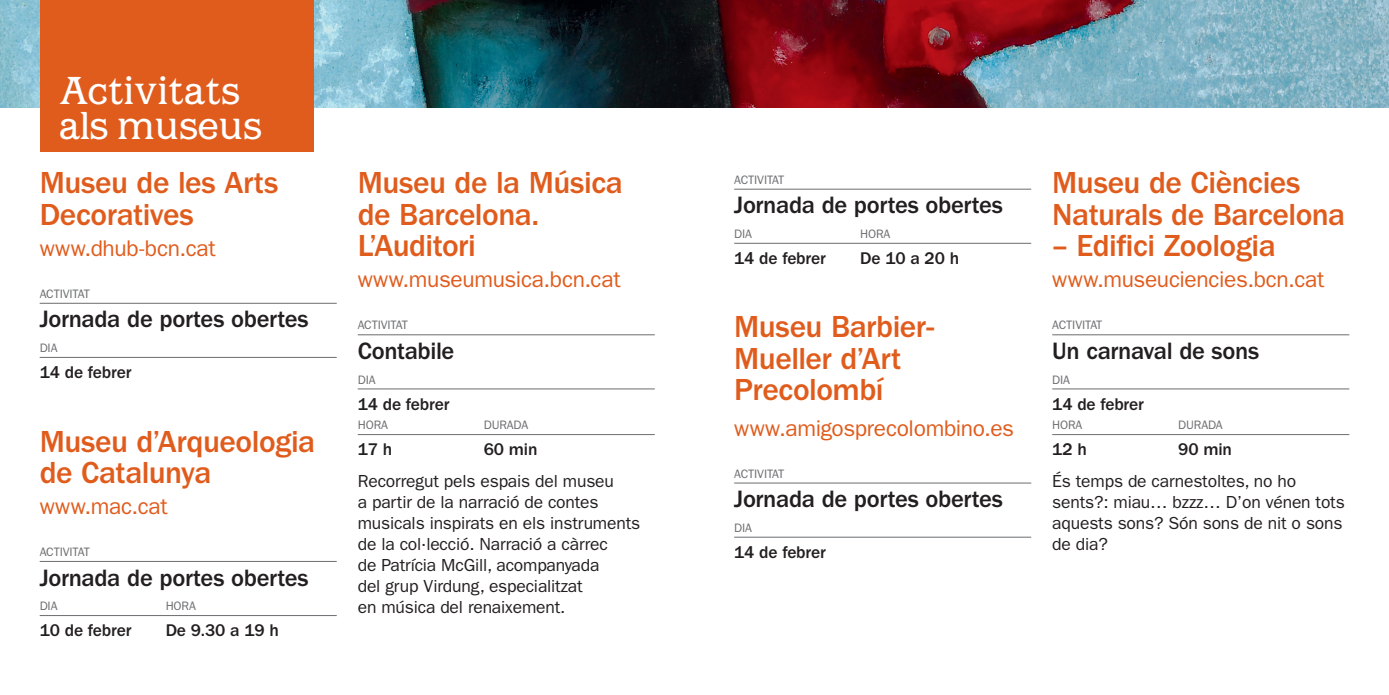
<style>
.page{position:relative;width:1389px;height:695px;background:#fff}
.page>*{position:absolute;margin:0;border:0;box-sizing:border-box;transform-origin:0 0}
.t1{font:35px/35px "Barcelona";color:#fff}
.t2{font:500 31.5px/31.5px "ITC Franklin Gothic Std";letter-spacing:-.015em;color:#e05c1d}
.t3{font:500 24.5px "ITC Franklin Gothic Std";letter-spacing:-.015em;color:#231f20}
.t4{font:22.75px "ITC Franklin Gothic Std";letter-spacing:-.015em;color:#e05c1d}
.t5{font:17.5px/21px "ITC Franklin Gothic Std";letter-spacing:-.01em;color:#231f20}
.t6{font:500 17.5px "ITC Franklin Gothic Std";letter-spacing:-.01em;color:#231f20}
.t7{font:12.25px "ITC Franklin Gothic Std";letter-spacing:-.01em;color:#6c6d70}
</style>
<div class="page">
<img style="left:0;top:0;width:1389px;height:108px">
<div style="left:40px;top:0;width:274px;height:151px;background:#e05c1d"></div>
<hr style="left:40px;top:303px;width:297px;height:1px;background:#6c6d70">
<hr style="left:40px;top:357px;width:297px;height:1px;background:#6c6d70">
<hr style="left:40px;top:561px;width:297px;height:1px;background:#6c6d70">
<hr style="left:40px;top:615px;width:297px;height:1px;background:#6c6d70">
<hr style="left:358px;top:334px;width:297px;height:1px;background:#6c6d70">
<hr style="left:358px;top:388px;width:297px;height:1px;background:#6c6d70">
<hr style="left:358px;top:434px;width:297px;height:1px;background:#6c6d70">
<hr style="left:734px;top:189px;width:297px;height:1px;background:#6c6d70">
<hr style="left:734px;top:243px;width:297px;height:1px;background:#6c6d70">
<hr style="left:734px;top:482px;width:297px;height:1px;background:#6c6d70">
<hr style="left:734px;top:536px;width:297px;height:1px;background:#6c6d70">
<hr style="left:1052px;top:334px;width:297px;height:1px;background:#6c6d70">
<hr style="left:1052px;top:388px;width:297px;height:1px;background:#6c6d70">
<hr style="left:1052px;top:434px;width:297px;height:1px;background:#6c6d70">
<h1 class="t1" style="left:59px;top:74px;width:205px">Activitats als museus</h1>
<h2 class="t2" style="left:40px;top:167px;width:240px">Museu de les Arts<br>Decoratives</h2>
<h3 class="t4" style="left:40px;top:235px;width:178px">www.dhub-bcn.cat</h3>
<p class="t7" style="left:40px;top:286px;width:52px">Activitat</p>
<h3 class="t3" style="left:40px;top:305px;width:270px">Jornada de portes obertes</h3>
<p class="t7" style="left:40px;top:341px;width:19px">DiA</p>
<p class="t6" style="left:40px;top:362px;width:93px">14 de febrer</p>
<h2 class="t2" style="left:40px;top:425px;width:277px">Museu d’Arqueologia de Catalunya</h2>
<h3 class="t4" style="left:40px;top:493px;width:130px">www.mac.cat</h3>
<p class="t7" style="left:40px;top:544px;width:52px">Activitat</p>
<h3 class="t3" style="left:40px;top:563px;width:270px">Jornada de portes obertes</h3>
<p class="t7" style="left:40px;top:599px;width:19px">DiA</p>
<p class="t7" style="left:166px;top:599px;width:32px">HORA</p>
<p class="t6" style="left:40px;top:620px;width:93px">10 de febrer</p>
<p class="t6" style="left:166px;top:620px;width:115px">De 9.30 a 19 h</p>
<h2 class="t2" style="left:358px;top:167px;width:267px">Museu de la Música de Barcelona.<br>L’Auditori</h2>
<h3 class="t4" style="left:358px;top:266px;width:264px">www.museumusica.bcn.cat</h3>
<p class="t7" style="left:358px;top:318px;width:52px">Activitat</p>
<h3 class="t3" style="left:358px;top:337px;width:98px">Contabile</h3>
<p class="t7" style="left:358px;top:372px;width:19px">DiA</p>
<p class="t6" style="left:358px;top:394px;width:93px">14 de febrer</p>
<p class="t7" style="left:358px;top:418px;width:20px">Hora</p>
<p class="t7" style="left:484px;top:418px;width:46px">DURADA</p>
<p class="t6" style="left:358px;top:439px;width:36px">17 h</p>
<p class="t6" style="left:484px;top:439px;width:55px">60 min</p>
<p class="t5" style="left:358px;top:470px;width:284px">Recorregut pels espais del museu<br>a partir de la narració de contes musicals inspirats en els instruments de la col·lecció. Narració a càrrec<br>de Patrícia McGill, acompanyada<br>del grup Virdung, especialitzat<br>en música del renaixement.</p>
<p class="t7" style="left:734px;top:172px;width:52px">Activitat</p>
<h3 class="t3" style="left:734px;top:191px;width:270px">Jornada de portes obertes</h3>
<p class="t7" style="left:734px;top:227px;width:19px">DiA</p>
<p class="t7" style="left:860px;top:227px;width:32px">HORA</p>
<p class="t6" style="left:734px;top:248px;width:93px">14 de febrer</p>
<p class="t6" style="left:860px;top:248px;width:101px">De 10 a 20 h</p>
<h2 class="t2" style="left:734px;top:311px;width:201px">Museu Barbier-<br>Mueller d’Art<br>Precolombí</h2>
<h3 class="t4" style="left:734px;top:415px;width:281px">www.amigosprecolombino.es</h3>
<p class="t7" style="left:734px;top:466px;width:52px">Activitat</p>
<h3 class="t3" style="left:734px;top:485px;width:270px">Jornada de portes obertes</h3>
<p class="t7" style="left:734px;top:520px;width:19px">DiA</p>
<p class="t6" style="left:734px;top:542px;width:93px">14 de febrer</p>
<h2 class="t2" style="left:1052px;top:167px;width:295px">Museu de Ciències<br>Naturals de Barcelona</h2>
<h2 class="t2" style="left:1052px;top:230px;width:225px">– Edifici Zoologia</h2>
<h3 class="t4" style="left:1052px;top:266px;width:274px">www.museuciencies.bcn.cat</h3>
<p class="t7" style="left:1052px;top:318px;width:52px">Activitat</p>
<h3 class="t3" style="left:1052px;top:337px;width:209px">Un carnaval de sons</h3>
<p class="t7" style="left:1052px;top:372px;width:19px">DiA</p>
<p class="t6" style="left:1052px;top:394px;width:93px">14 de febrer</p>
<p class="t7" style="left:1052px;top:418px;width:20px">Hora</p>
<p class="t7" style="left:1178px;top:418px;width:46px">DURADA</p>
<p class="t6" style="left:1052px;top:439px;width:36px">12 h</p>
<p class="t6" style="left:1178px;top:439px;width:55px">90 min</p>
<p class="t5" style="left:1052px;top:470px;width:294px">És temps de carnestoltes, no ho sents?: miau… bzzz… D’on vénen tots aquests sons? Són sons de nit o sons de dia?</p>
</div>
